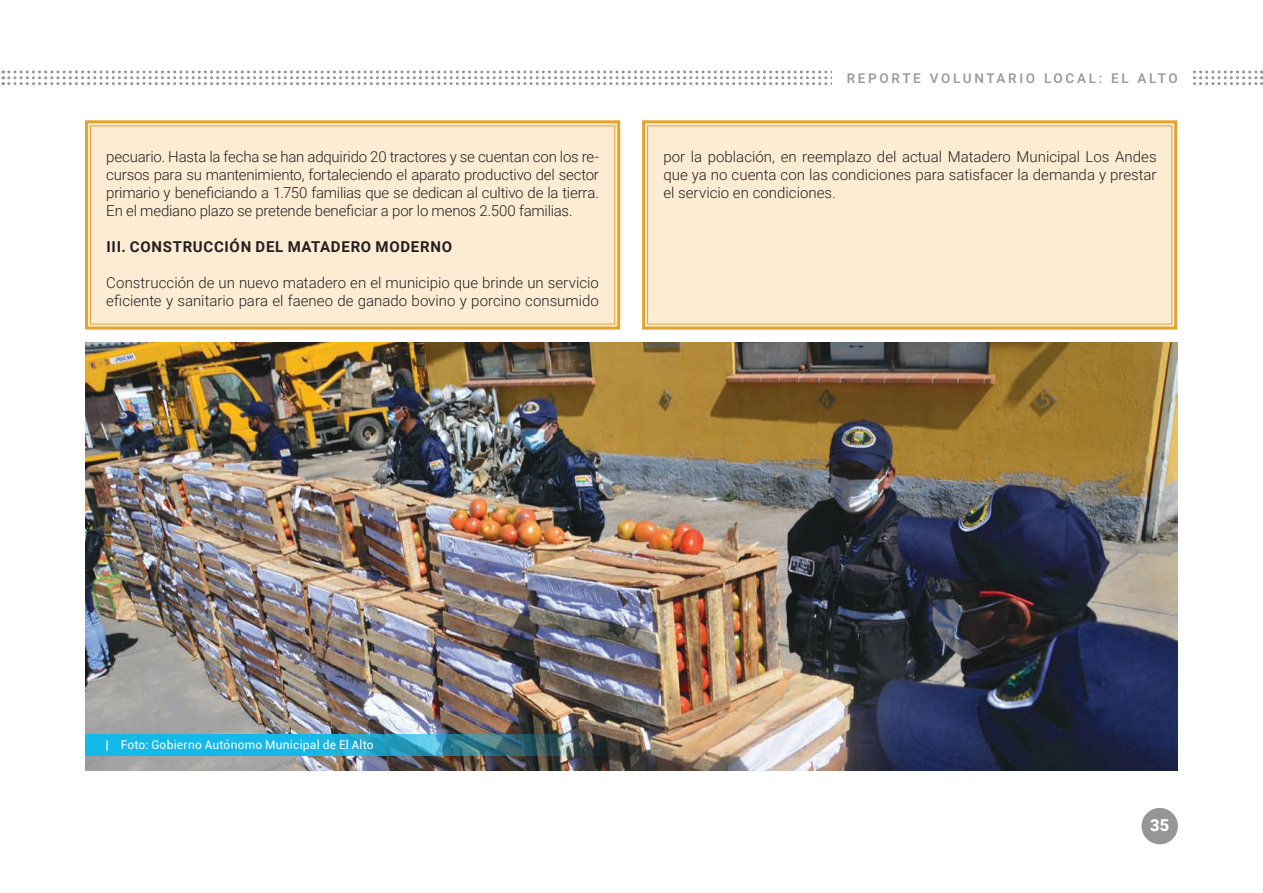
<style>
.page{position:relative;width:1263px;height:893px;background:#fff}
.page>*{position:absolute;margin:0;border:0;box-sizing:border-box;transform-origin:0 0}
.t1{font:900 16.5px "Roboto";color:#fff}
.t2{font:300 15px/18px "Roboto";color:#241f1f;text-align:justify}
.t3{font:700 15px "Roboto";letter-spacing:.05em;color:#241f1f}
.t4{font:500 13.5px "Roboto";letter-spacing:.2em;color:#969698}
.t5{font:12px "Roboto";letter-spacing:.015em;color:#fff}
</style>
<div class="page">
<svg style="left:3px;top:70px;width:1259px;height:15px"></svg>
<div style="left:833px;top:69px;width:360px;height:20px;background:#fff"></div>
<div style="left:1141px;top:808px;width:37px;height:36px;background:#969698;border-radius:50%"></div>
<div style="left:85px;top:120px;width:536px;height:210px;background:#fcecd3"></div>
<div style="left:90px;top:125px;width:525px;height:200px;border:1px solid #e5a22d"></div>
<div style="left:642px;top:120px;width:536px;height:210px;background:#fcecd3"></div>
<div style="left:647px;top:125px;width:525px;height:200px;border:1px solid #e5a22d"></div>
<img style="left:85px;top:342px;width:1092px;height:429px">
<img style="left:85px;top:735px;width:535px;height:21px">
<p class="t2" style="left:106px;top:147px;width:494px">pecuario. Hasta la fecha se han adquirido 20 tractores y se cuentan con los re&shy;cursos para su mantenimiento, fortaleciendo el aparato productivo del sector primario y beneficiando a 1.750 familias que se dedican al cultivo de la tierra.<br>En el mediano plazo se pretende beneficiar a por lo menos 2.500 familias.</p>
<p class="t3" style="left:107px;top:236px;width:347px">III. CONSTRUCCIÓN DEL MATADERO MODERNO</p>
<p class="t2" style="left:106px;top:273px;width:494px">Construcción de un nuevo matadero en el municipio que brinde un servicio eficiente y sanitario para el faeneo de ganado bovino y porcino consumido</p>
<p class="t4" style="left:847px;top:69px;width:333px">REPORTE VOLUNTARIO LOCAL: EL ALTO</p>
<p class="t2" style="left:663px;top:147px;width:495px">por la población, en reemplazo del actual Matadero Municipal Los Andes que ya no cuenta con las condiciones para satisfacer la demanda y prestar el servicio en condiciones.</p>
<p class="t5" style="left:106px;top:737px;width:270px">| Foto: Gobierno Autónomo Municipal de El Alto</p>
<p class="t1" style="left:1150px;top:814px;width:21px">35</p>
</div>
